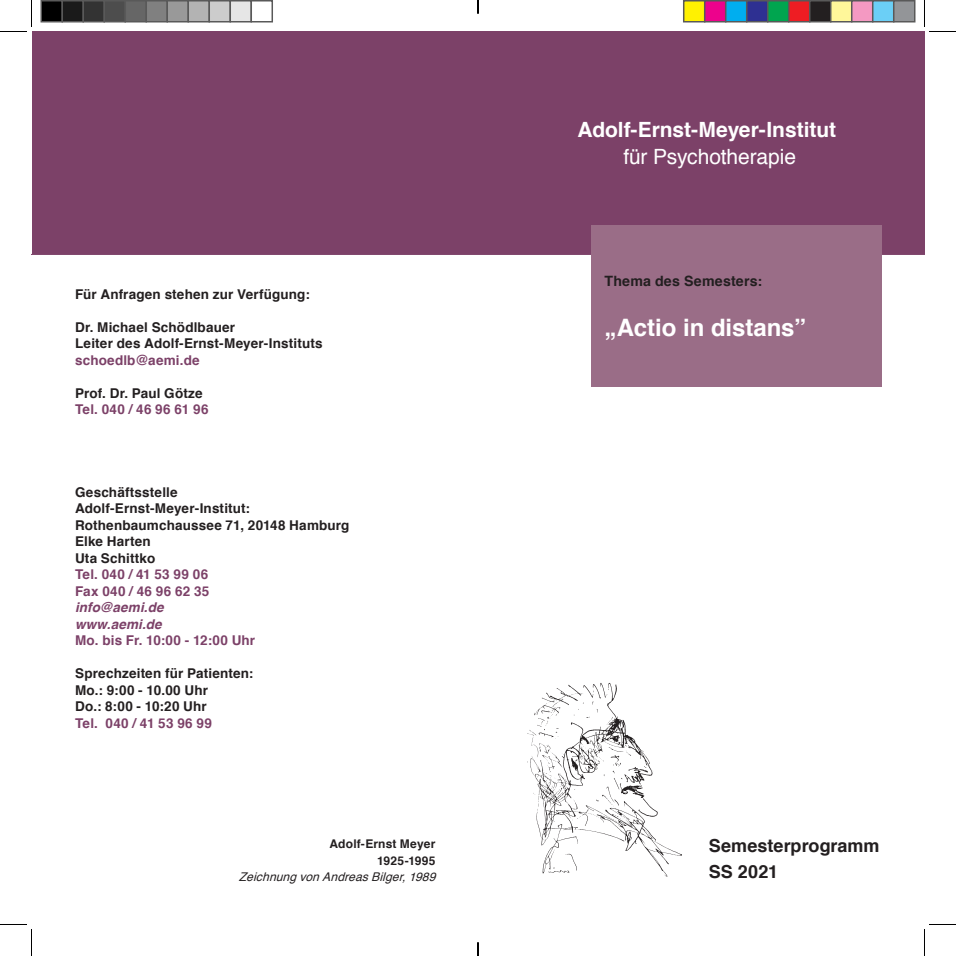
<style>
.page{position:relative;width:956px;height:956px;background:#fff}
.page>*{position:absolute;margin:0;border:0;box-sizing:border-box;transform-origin:0 0}
.t1{font:700 24px "Helvetica";letter-spacing:-.005em;color:#fff}
.t2{font:700 21px "Helvetica";letter-spacing:-.005em;color:#fff}
.t3{font:21px "Helvetica";letter-spacing:-.005em;color:#fff}
.t4{font:700 18px/25.5px "Helvetica";color:#231f20}
.t5{font:700 14.25px "Helvetica";letter-spacing:.015em;color:#231f20}
.t6{font:700 13.5px/16.5px "Helvetica";letter-spacing:.01em;color:#231f20}
.t7{font:700 13.5px/16.5px "Helvetica";letter-spacing:.025em;color:#7c4168}
.t8{font:italic 700 13.5px/16.5px "Helvetica";letter-spacing:.015em;color:#7c4168}
.t9{font:italic 12px "Helvetica";color:#231f20}
.t10{font:700 12px/16.5px "Helvetica";letter-spacing:.015em;color:#231f20;text-align:right}
</style>
<div class="page">
<div style="left:32px;top:32px;width:892px;height:222px;background:#7c4168"></div>
<img style="left:527px;top:683px;width:155px;height:194px">
<div style="left:592px;top:225px;width:290px;height:162px;background:#9a6d87"></div>
<svg style="left:0;top:0;width:32px;height:32px"></svg>
<svg style="left:0;top:924px;width:32px;height:32px"></svg>
<svg style="left:924px;top:0;width:32px;height:32px"></svg>
<svg style="left:924px;top:924px;width:32px;height:32px"></svg>
<div style="left:41px;top:1px;width:21px;height:21px;background:#000"></div>
<div style="left:40px;top:0;width:23px;height:23px;border:2px solid #595959"></div>
<div style="left:62px;top:1px;width:21px;height:21px;background:#1a1a1a"></div>
<div style="left:62px;top:0;width:22px;height:23px;border:2px solid #595959"></div>
<div style="left:83px;top:1px;width:21px;height:21px;background:#333"></div>
<div style="left:82px;top:0;width:23px;height:23px;border:2px solid #595959"></div>
<div style="left:104px;top:1px;width:21px;height:21px;background:#4d4d4d"></div>
<div style="left:104px;top:0;width:22px;height:23px;border:2px solid #595959"></div>
<div style="left:125px;top:1px;width:21px;height:21px;background:#666"></div>
<div style="left:124px;top:0;width:23px;height:23px;border:2px solid #595959"></div>
<div style="left:146px;top:1px;width:21px;height:21px;background:#808080"></div>
<div style="left:146px;top:0;width:22px;height:23px;border:2px solid #595959"></div>
<div style="left:167px;top:1px;width:21px;height:21px;background:#999"></div>
<div style="left:166px;top:0;width:23px;height:23px;border:2px solid #595959"></div>
<div style="left:188px;top:1px;width:21px;height:21px;background:#b3b3b3"></div>
<div style="left:188px;top:0;width:22px;height:23px;border:2px solid #595959"></div>
<div style="left:209px;top:1px;width:21px;height:21px;background:#ccc"></div>
<div style="left:208px;top:0;width:23px;height:23px;border:2px solid #595959"></div>
<div style="left:230px;top:1px;width:21px;height:21px;background:#e6e6e6"></div>
<div style="left:230px;top:0;width:22px;height:23px;border:2px solid #595959"></div>
<div style="left:250px;top:0;width:23px;height:23px;border:2px solid #595959"></div>
<div style="left:684px;top:1px;width:21px;height:21px;background:#fff101"></div>
<div style="left:683px;top:0;width:22px;height:23px;border:2px solid #595959"></div>
<div style="left:705px;top:1px;width:21px;height:21px;background:#ed028c"></div>
<div style="left:704px;top:0;width:22px;height:23px;border:2px solid #595959"></div>
<div style="left:726px;top:1px;width:21px;height:21px;background:#00aeef"></div>
<div style="left:725px;top:0;width:22px;height:23px;border:2px solid #595959"></div>
<div style="left:747px;top:1px;width:21px;height:21px;background:#2e3092"></div>
<div style="left:746px;top:0;width:22px;height:23px;border:2px solid #595959"></div>
<div style="left:768px;top:1px;width:21px;height:21px;background:#00a54f"></div>
<div style="left:767px;top:0;width:22px;height:23px;border:2px solid #595959"></div>
<div style="left:789px;top:1px;width:21px;height:21px;background:#ee1d23"></div>
<div style="left:788px;top:0;width:22px;height:23px;border:2px solid #595959"></div>
<div style="left:810px;top:1px;width:21px;height:21px;background:#231f20"></div>
<div style="left:809px;top:0;width:22px;height:23px;border:2px solid #595959"></div>
<div style="left:831px;top:1px;width:21px;height:21px;background:#fff79a"></div>
<div style="left:830px;top:0;width:22px;height:23px;border:2px solid #595959"></div>
<div style="left:852px;top:1px;width:21px;height:21px;background:#f499c2"></div>
<div style="left:851px;top:0;width:22px;height:23px;border:2px solid #595959"></div>
<div style="left:873px;top:1px;width:21px;height:21px;background:#6bcff6"></div>
<div style="left:872px;top:0;width:22px;height:23px;border:2px solid #595959"></div>
<div style="left:894px;top:1px;width:21px;height:21px;background:#939598"></div>
<div style="left:893px;top:0;width:22px;height:23px;border:2px solid #595959"></div>
<svg style="left:477px;top:0;width:2px;height:14px"></svg>
<svg style="left:477px;top:942px;width:2px;height:14px"></svg>
<p class="t6" style="left:75px;top:286px;width:236px">Für Anfragen stehen zur Verfügung:</p>
<p class="t6" style="left:75px;top:319px;width:249px">Dr. Michael Schödlbauer<br>Leiter des Adolf-Ernst-Meyer-Instituts</p>
<p class="t7" style="left:75px;top:352px;width:126px">schoedlb@aemi.de</p>
<p class="t6" style="left:75px;top:385px;width:129px">Prof. Dr. Paul Götze</p>
<p class="t7" style="left:75px;top:401px;width:135px">Tel. 040 / 46 96 61 96</p>
<p class="t6" style="left:75px;top:484px;width:276px">Geschäftsstelle<br>Adolf-Ernst-Meyer-Institut:<br>Rothenbaumchaussee 71, 20148 Hamburg<br>Elke Harten<br>Uta Schittko</p>
<p class="t7" style="left:75px;top:566px;width:136px">Tel. 040 / 41 53 99 06<br>Fax 040 / 46 96 62 35</p>
<p class="t8" style="left:75px;top:599px;width:90px">info@aemi.de www.aemi.de</p>
<p class="t7" style="left:75px;top:632px;width:182px">Mo. bis Fr. 10:00 - 12:00 Uhr</p>
<p class="t6" style="left:75px;top:665px;width:180px">Sprechzeiten für Patienten:<br>Mo.: 9:00 - 10.00 Uhr<br>Do.: 8:00 - 10:20 Uhr</p>
<p class="t7" style="left:75px;top:715px;width:138px">Tel. 040 / 41 53 96 99</p>
<p class="t10" style="left:330px;top:836px;width:107px">Adolf-Ernst Meyer<br>1925-1995</p>
<p class="t9" style="left:239px;top:868px;width:203px">ZeichnungvonAndreasBilger,1989</p>
<h2 class="t2" style="left:577px;top:113px;width:260px">Adolf-Ernst-Meyer-Institut</h2>
<h2 class="t3" style="left:623px;top:141px;width:174px">für Psychotherapie</h2>
<p class="t5" style="left:604px;top:269px;width:159px">Thema des Semesters:</p>
<h1 class="t1" style="left:604px;top:308px;width:203px">„Actio in distansˮ</h1>
<h3 class="t4" style="left:709px;top:833px;width:172px">Semesterprogramm<br>SS 2021</h3>
</div>
